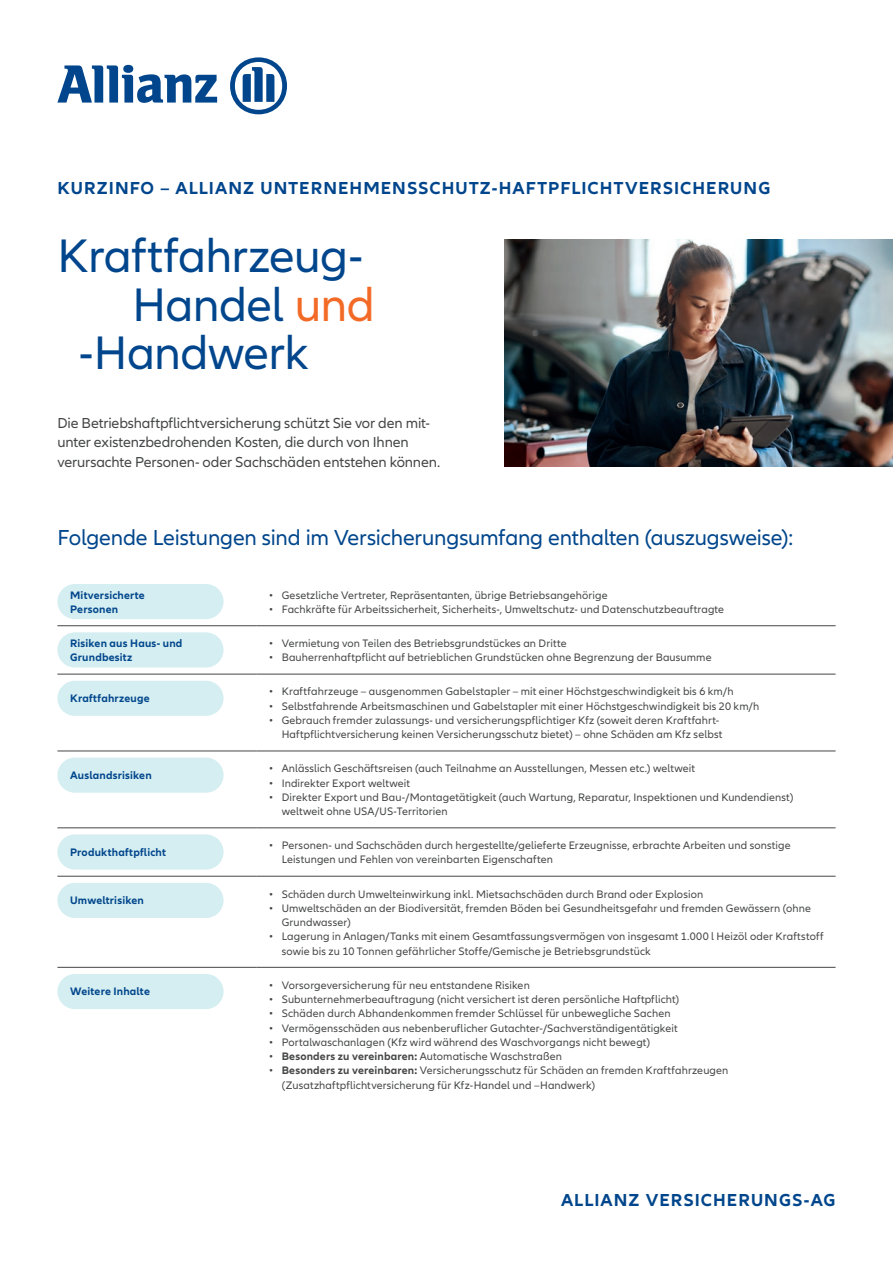
<style>
.page{position:relative;width:893px;height:1263px;background:#fff}
.page>*{position:absolute;margin:0;border:0;box-sizing:border-box;transform-origin:0 0}
.t1{font:48.75px "Allianz Neo";letter-spacing:-.01em;color:#01468c}
.t2{font:22.5px "Allianz Neo";letter-spacing:-.005em;color:#01468c}
.t3{font:700 18px "Allianz Neo";letter-spacing:.06em;color:#01468c}
.t4{font:15px/19.5px "Allianz Neo";letter-spacing:-.01em;color:#454647}
.t5{font:11.25px/14.2px "Allianz Neo";letter-spacing:.015em;color:#454647}
.t6{font:700 11.25px/14.2px "Allianz Neo";letter-spacing:.015em;color:#01468c}
.s1{color:#f36a27}
.s2{font-weight:700}
</style>
<div class="page">
<div style="left:57px;top:974px;width:167px;height:35px;background:#d5eef1;border-radius:18px"></div>
<div style="left:57px;top:757px;width:167px;height:36px;background:#d5eef1;border-radius:18px"></div>
<div style="left:57px;top:834px;width:167px;height:35px;background:#d5eef1;border-radius:18px"></div>
<div style="left:57px;top:883px;width:167px;height:35px;background:#d5eef1;border-radius:18px"></div>
<div style="left:57px;top:681px;width:167px;height:35px;background:#d5eef1;border-radius:18px"></div>
<div style="left:57px;top:584px;width:167px;height:35px;background:#d5eef1;border-radius:18px"></div>
<div style="left:57px;top:632px;width:167px;height:35px;background:#d5eef1;border-radius:18px"></div>
<hr style="left:57px;top:625px;width:199px;height:1px;background:#454647">
<hr style="left:256px;top:625px;width:580px;height:1px;background:#454647">
<hr style="left:57px;top:674px;width:199px;height:1px;background:#454647">
<hr style="left:256px;top:674px;width:580px;height:1px;background:#454647">
<hr style="left:57px;top:751px;width:199px;height:1px;background:#454647">
<hr style="left:256px;top:751px;width:580px;height:1px;background:#454647">
<hr style="left:57px;top:827px;width:199px;height:1px;background:#454647">
<hr style="left:256px;top:827px;width:580px;height:1px;background:#454647">
<hr style="left:57px;top:876px;width:199px;height:1px;background:#454647">
<hr style="left:256px;top:876px;width:580px;height:1px;background:#454647">
<hr style="left:57px;top:967px;width:199px;height:1px;background:#454647">
<hr style="left:256px;top:967px;width:580px;height:1px;background:#454647">
<img style="left:504px;top:239px;width:389px;height:228px">
<svg style="left:57px;top:65px;width:160px;height:38px"></svg>
<svg style="left:230px;top:57px;width:57px;height:57px"></svg>
<h3 class="t3" style="left:57px;top:177px;width:714px">KURZINFO – ALLIANZ UNTERNEHMENSSCHUTZ-HAFTPFLICHTVERSICHERUNG</h3>
<h1 class="t1" style="left:57px;top:228px;width:307px">Kraftfahrzeug-</h1>
<h1 class="t1" style="left:132px;top:277px;width:244px">Handel <span class="s1">und</span></h1>
<h1 class="t1" style="left:79px;top:325px;width:231px">-Handwerk</h1>
<h3 class="t4" style="left:57px;top:414px;width:384px">Die Betriebshaftpflichtversicherung schützt Sie vor den mit&shy;unter existenzbedrohenden Kosten, die durch von Ihnen verursachte Personen- oder Sachschäden entstehen können.</h3>
<h2 class="t2" style="left:57px;top:525px;width:737px">Folgende Leistungen sind im Versicherungsumfang enthalten (auszugsweise):</h2>
<p class="t6" style="left:70px;top:588px;width:76px">Mitversicherte<br>Personen</p>
<p class="t5" style="left:269px;top:588px;width:340px">• Gesetzliche Vertreter, Repräsentanten, übrige Betriebsangehörige</p>
<p class="t5" style="left:269px;top:602px;width:457px">• Fachkräfte für Arbeitssicherheit, Sicherheits-, Umweltschutz- und Datenschutzbeauftragte</p>
<p class="t6" style="left:70px;top:636px;width:114px">Risiken aus Haus- und<br>Grundbesitz</p>
<p class="t5" style="left:269px;top:636px;width:299px">• Vermietung von Teilen des Betriebsgrundstückes an Dritte</p>
<p class="t5" style="left:269px;top:651px;width:444px">• Bauherrenhaftpflicht auf betrieblichen Grundstücken ohne Begrenzung der Bausumme</p>
<p class="t6" style="left:70px;top:691px;width:81px">Kraftfahrzeuge</p>
<p class="t6" style="left:70px;top:768px;width:83px">Auslandsrisiken</p>
<p class="t5" style="left:269px;top:685px;width:466px">• Kraftfahrzeuge – ausgenommen Gabelstapler – mit einer Höchstgeschwindigkeit bis 6 km/h</p>
<p class="t5" style="left:269px;top:699px;width:492px">• Selbstfahrende Arbeitsmaschinen und Gabelstapler mit einer Höchstgeschwindigkeit bis 20 km/h</p>
<p class="t5" style="left:269px;top:713px;width:455px;text-align:right">• Gebrauch fremder zulassungs- und versicherungspflichtiger Kfz (soweit deren Kraftfahrt-<br>Haftpflichtversicherung keinen Versicherungsschutz bietet) – ohne Schäden am Kfz selbst</p>
<p class="t5" style="left:269px;top:762px;width:428px">• Anlässlich Geschäftsreisen (auch Teilnahme an Ausstellungen, Messen etc.) weltweit</p>
<p class="t5" style="left:269px;top:776px;width:143px">• Indirekter Export weltweit</p>
<p class="t5" style="left:282px;top:790px;width:513px;text-indent:-13px">• Direkter Export und Bau-/Montagetätigkeit (auch Wartung, Reparatur, Inspektionen und Kundendienst) weltweit ohne USA/US-Territorien</p>
<p class="t6" style="left:70px;top:845px;width:97px">Produkthaftpflicht</p>
<p class="t5" style="left:282px;top:839px;width:511px;text-indent:-13px">• Personen- und Sachschäden durch hergestellte/gelieferte Erzeugnisse, erbrachte Arbeiten und sonstige<br>Leistungen und Fehlen von vereinbarten Eigenschaften</p>
<p class="t6" style="left:70px;top:893px;width:75px">Umweltrisiken</p>
<p class="t5" style="left:269px;top:887px;width:436px">• Schäden durch Umwelteinwirkung inkl. Mietsachschäden durch Brand oder Explosion</p>
<p class="t5" style="left:282px;top:901px;width:531px;text-indent:-13px">• Umweltschäden an der Biodiversität, fremden Böden bei Gesundheitsgefahr und fremden Gewässern (ohne<br>Grundwasser)</p>
<p class="t5" style="left:282px;top:930px;width:543px;text-indent:-13px">• Lagerung in Anlagen/Tanks mit einem Gesamtfassungsvermögen von insgesamt 1.000 l Heizöl oder Kraftstoff sowie bis zu 10 Tonnen gefährlicher Stoffe/Gemische je Betriebsgrundstück</p>
<p class="t6" style="left:70px;top:984px;width:81px">Weitere Inhalte</p>
<p class="t5" style="left:269px;top:978px;width:262px">• Vorsorgeversicherung für neu entstandene Risiken</p>
<p class="t5" style="left:269px;top:992px;width:412px">• Subunternehmerbeauftragung (nicht versichert ist deren persönliche Haftpflicht)</p>
<p class="t5" style="left:269px;top:1007px;width:403px">• Schäden durch Abhandenkommen fremder Schlüssel für unbewegliche Sachen</p>
<p class="t5" style="left:269px;top:1021px;width:410px">• Vermögensschäden aus nebenberuflicher Gutachter-/Sachverständigentätigkeit</p>
<p class="t5" style="left:269px;top:1035px;width:383px">• Portalwaschanlagen (Kfz wird während des Waschvorgangs nicht bewegt)</p>
<p class="t5" style="left:269px;top:1049px;width:294px">• <span class="s2">Besonders zu vereinbaren:</span> Automatische Waschstraßen</p>
<p class="t5" style="left:282px;top:1064px;width:448px;text-indent:-13px">• <span class="s2">Besonders zu vereinbaren:</span> Versicherungsschutz für Schäden an fremden Kraftfahrzeugen (Zusatzhaftpflichtversicherung für Kfz-Handel und –Handwerk)</p>
<h3 class="t3" style="left:561px;top:1189px;width:276px">ALLIANZ VERSICHERUNGS-AG</h3>
</div>
